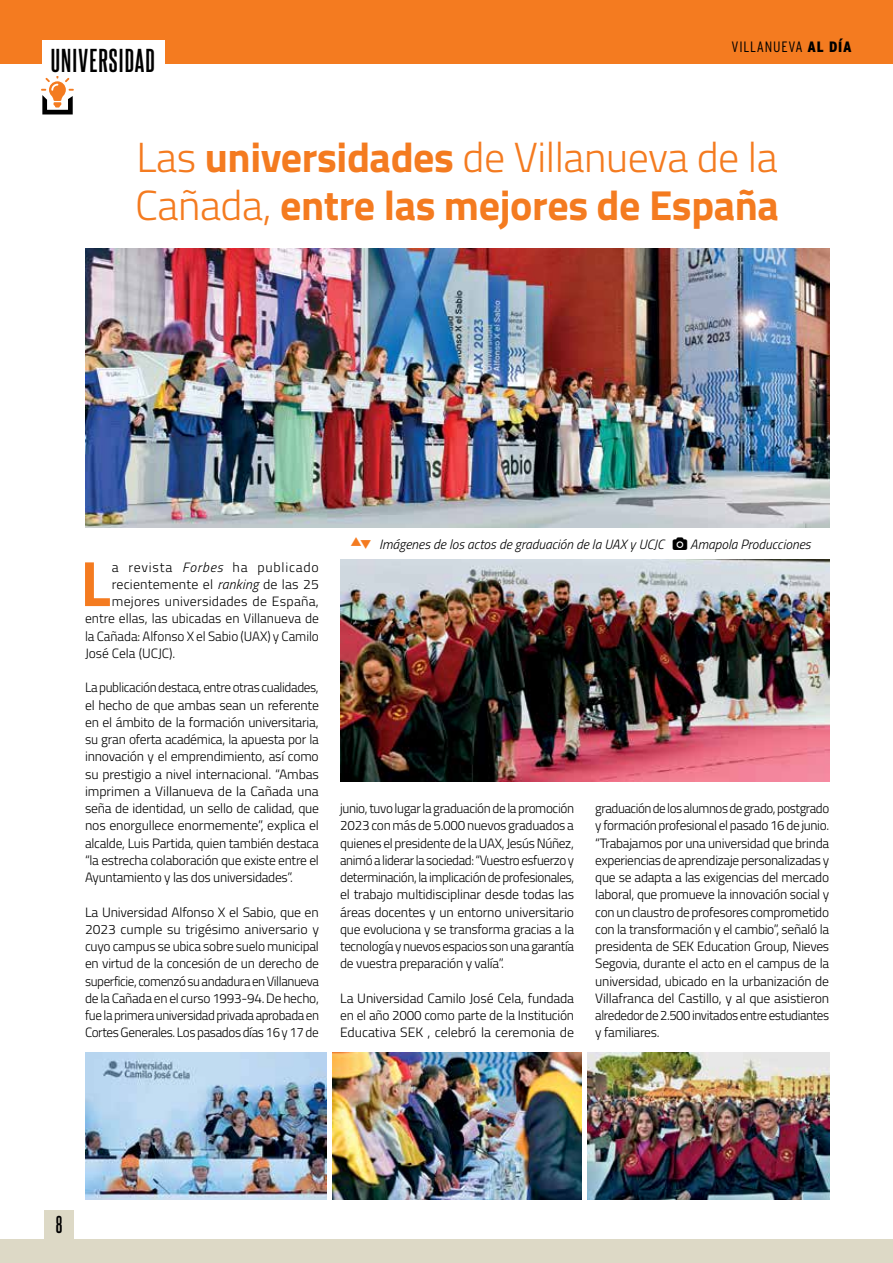
<style>
.page{position:relative;width:893px;height:1263px;background:#fff}
.page>*{position:absolute;margin:0;border:0;box-sizing:border-box;transform-origin:0 0}
.TEXTO_PRIMER_PÁRRAFO_CAPITULAR{font:700 64.2px "Titillium";color:#f47b20}
.TÍTULO{font:700 42px/48.6px "Titillium";letter-spacing:-.01em;color:#f47b20}
.t1{font:700 28.5px "Steelfish Rg";letter-spacing:.04em;color:#000}
.t2{font:700 21px "Steelfish Rg";color:#000}
.t3{font:300 condensed 15px "Interstate";letter-spacing:.05em;color:#000}
.TEXTO{font:300 13.5px/17.2px "Titillium";letter-spacing:-.02em;color:#000;text-align:justify}
.TEXTO_PRIMER_PÁRRAFO_CAPITULAR-2{font:300 13.5px "Titillium";color:#000}
.PIE_DE_FOTO{font:italic 300 13.5px "Titillium";color:#000}
.TEXTO_PRIMER_PÁRRAFO_CAPITULAR-3{font:300 13.5px "Titillium";letter-spacing:.055em;color:#000}
.s1{font-weight:900}
.s2{font-weight:300}
.s3{font-style:italic}
</style>
<div class="page">
<div style="left:0;top:0;width:893px;height:64px;background:#f47b20"></div>
<svg style="left:41px;top:76px;width:33px;height:38px"></svg>
<div style="left:42px;top:40px;width:123px;height:36px;background:#fff"></div>
<img style="left:85px;top:249px;width:744px;height:278px">
<img style="left:340px;top:559px;width:489px;height:222px">
<img style="left:85px;top:1052px;width:242px;height:147px">
<img style="left:332px;top:1052px;width:249px;height:147px">
<img style="left:587px;top:1052px;width:242px;height:147px">
<div style="left:44px;top:1209px;width:30px;height:30px;background:#ddd9c6"></div>
<div style="left:0;top:1239px;width:893px;height:24px;background:#ddd9c6"></div>
<h3 class="t1" style="left:51px;top:40px;width:106px">UNIVERSIDAD</h3>
<p class="t3" style="left:731px;top:38px;width:122px">VILLANUEVA <span class="s1">AL DÍA</span></p>
<p class="TÍTULO" style="left:135px;top:131px;width:645px"><span class="s2">Las</span> universidades <span class="s2">de Villanueva de la<br>Cañada,</span> entre las mejores de España</p>
<p class="TEXTO_PRIMER_PÁRRAFO_CAPITULAR" style="left:80px;top:534px;width:32px">L</p>
<p class="TEXTO_PRIMER_PÁRRAFO_CAPITULAR-3" style="left:112px;top:557px;width:209px">a revista <span class="s3">Forbes</span> ha publicado</p>
<p class="TEXTO_PRIMER_PÁRRAFO_CAPITULAR-2" style="left:112px;top:574px;width:209px">recientemente el <span class="s3">ranking</span> de las 25</p>
<p class="TEXTO_PRIMER_PÁRRAFO_CAPITULAR-2" style="left:112px;top:591px;width:208px">mejores universidades de España,</p>
<p class="TEXTO_PRIMER_PÁRRAFO_CAPITULAR-2" style="left:85px;top:609px;width:235px">entre ellas, las ubicadas en Villanueva de</p>
<p class="TEXTO_PRIMER_PÁRRAFO_CAPITULAR-2" style="left:85px;top:626px;width:235px">la Cañada: Alfonso X el Sabio (UAX) y Camilo</p>
<p class="TEXTO_PRIMER_PÁRRAFO_CAPITULAR-2" style="left:85px;top:643px;width:92px">José Cela (UCJC).</p>
<p class="TEXTO" style="left:85px;top:678px;width:236px">La publicación destaca, entre otras cualidades, el hecho de que ambas sean un referente en el ámbito de la formación universitaria, su gran oferta académica, la apuesta por la innovación y el emprendimiento, así como su prestigio a nivel internacional. “Ambas imprimen a Villanueva de la Cañada una seña de identidad, un sello de calidad, que nos enorgullece enormemente”, explica el alcalde, Luis Partida, quien también destaca “la estrecha colaboración que existe entre el Ayuntamiento y las dos universidades”.</p>
<p class="TEXTO" style="left:85px;top:902px;width:236px">La Universidad Alfonso X el Sabio, que en 2023 cumple su trigésimo aniversario y cuyo campus se ubica sobre suelo municipal en virtud de la concesión de un derecho de superficie, comenzó su andadura en Villanueva de la Cañada en el curso 1993-94. De hecho, fue la primera universidad privada aprobada en Cortes Generales. Los pasados días 16 y 17 de</p>
<p class="PIE_DE_FOTO" style="left:379px;top:534px;width:286px">Imágenes de los actos de graduación de la UAX y UCJC</p>
<p class="PIE_DE_FOTO" style="left:690px;top:534px;width:122px">Amapola Producciones</p>
<p class="TEXTO" style="left:340px;top:799px;width:236px">junio, tuvo lugar la graduación de la promoción 2023 con más de 5.000 nuevos graduados a quienes el presidente de la UAX, Jesús Núñez, animó a liderar la sociedad: “Vuestro esfuerzo y determinación, la implicación de profesionales, el trabajo multidisciplinar desde todas las áreas docentes y un entorno universitario que evoluciona y se transforma gracias a la tecnología y nuevos espacios son una garantía de vuestra preparación y valía”.</p>
<p class="TEXTO" style="left:340px;top:989px;width:236px">La Universidad Camilo José Cela, fundada en el año 2000 como parte de la Institución Educativa SEK , celebró la ceremonia de</p>
<p class="TEXTO" style="left:595px;top:799px;width:235px">graduación de los alumnos de grado, postgrado y formación profesional el pasado 16 de junio. “Trabajamos por una universidad que brinda experiencias de aprendizaje personalizadas y que se adapta a las exigencias del mercado laboral, que promueve la innovación social y con un claustro de profesores comprometido con la transformación y el cambio”, señaló la presidenta de SEK Education Group, Nieves Segovia, durante el acto en el campus de la universidad, ubicado en la urbanización de Villafranca del Castillo, y al que asistieron alrededor de 2.500 invitados entre estudiantes y familiares.</p>
<h3 class="t2" style="left:56px;top:1210px;width:8px">8</h3>
</div>
